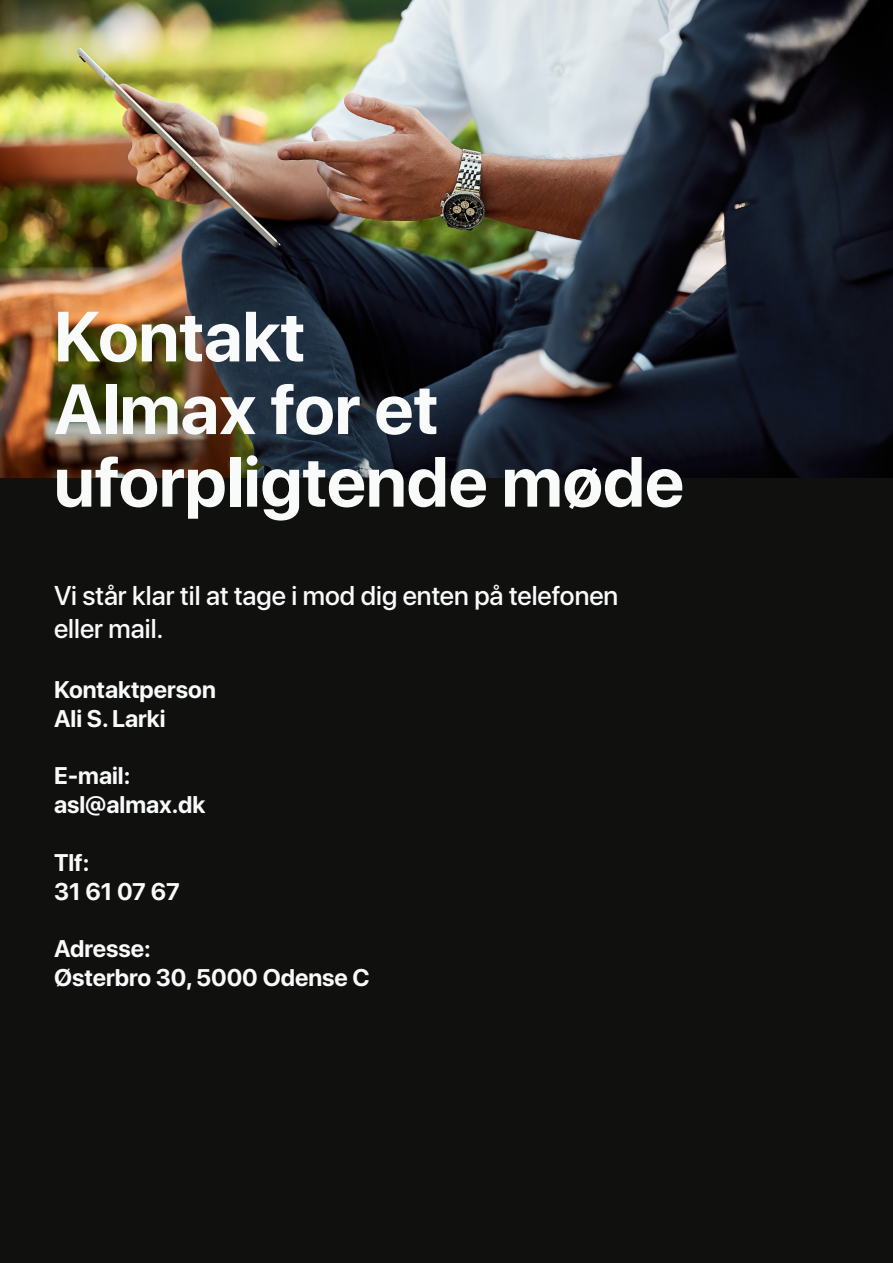
<style>
.page{position:relative;width:893px;height:1263px;background:#10110f}
.page>*{position:absolute;margin:0;border:0;box-sizing:border-box;transform-origin:0 0}
.t1{font:700 70.5px/72.6px "SF Pro Display";color:#f9fafa}
.t2{font:500 27px/32.4px "SF Pro Display";color:#f9fafa}
.t3{font:700 24px "SF Pro Display";color:#f9fafa}
</style>
<div class="page">
<img style="left:0;top:0;width:893px;height:478px">
<p class="t1" style="left:54px;top:301px;width:253px">Kontakt</p>
<p class="t1" style="left:54px;top:373px;width:632px">Almax for et uforpligtende møde</p>
<p class="t2" style="left:54px;top:581px;width:566px">Vi står klar til at tage i mod dig enten på telefonen eller mail.</p>
<p class="t3" style="left:54px;top:676px;width:163px">Kontaktperson</p>
<p class="t3" style="left:54px;top:704px;width:113px">Ali S. Larki</p>
<p class="t3" style="left:54px;top:762px;width:78px">E-mail:</p>
<p class="t3" style="left:54px;top:791px;width:153px">asl@almax.dk</p>
<p class="t3" style="left:54px;top:848px;width:37px">Tlf:</p>
<p class="t3" style="left:54px;top:877px;width:127px">31 61 07 67</p>
<p class="t3" style="left:54px;top:935px;width:98px">Adresse:</p>
<p class="t3" style="left:54px;top:964px;width:317px">Østerbro 30, 5000 Odense C</p>
</div>
